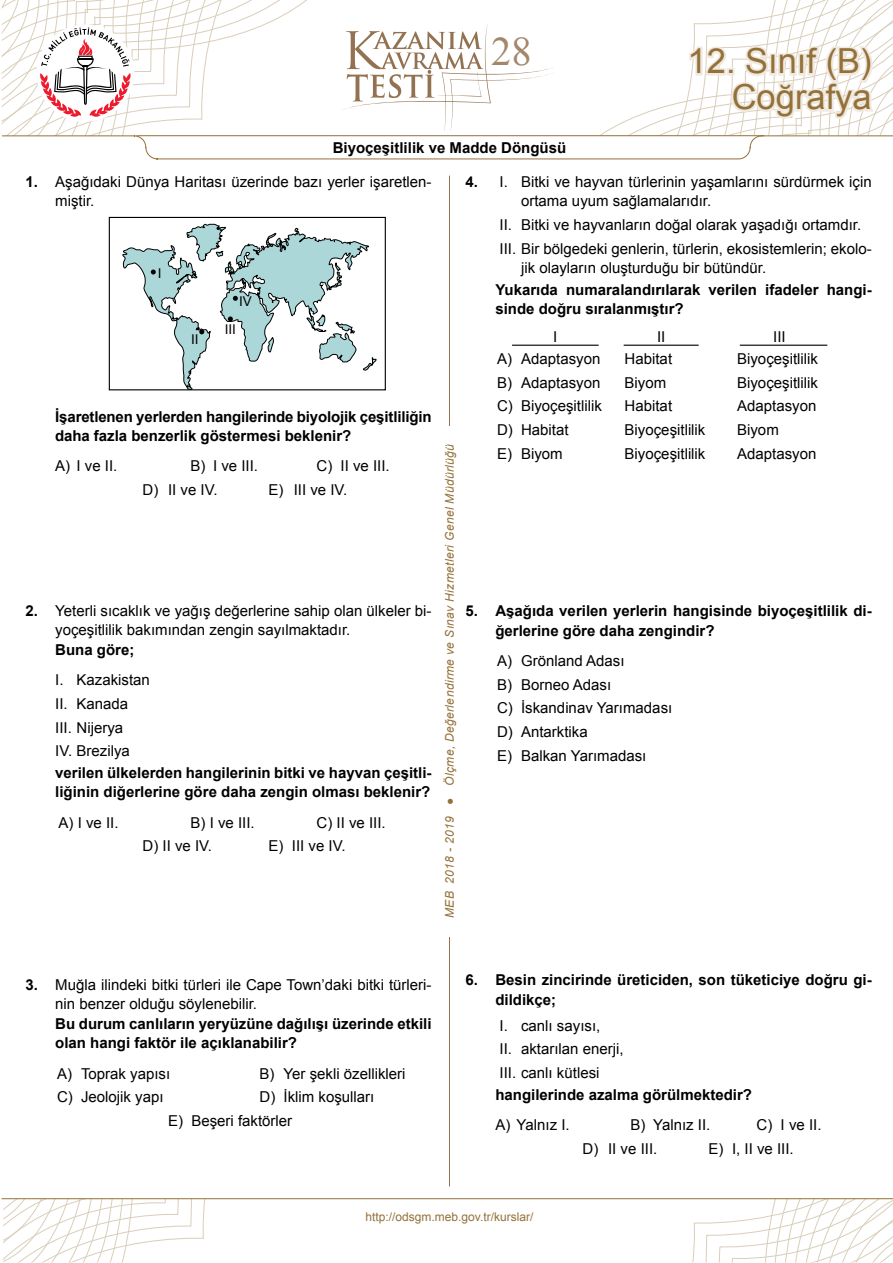
<style>
.page{position:relative;width:893px;height:1263px;background:#fff}
.page>*{position:absolute;margin:0;border:0;box-sizing:border-box;transform-origin:0 0}
.t1{font:40.5px "Times New Roman";color:#a4876b}
.t2{font:34.5px/36px "Arial";color:#947139;text-align:right}
.t3{font:15px/23.7px "Arial";color:#000}
.t4{font:700 15px/19.5px "Arial";color:#000}
.t5{font:13.5px "Arial";color:#000}
.t6{font:italic 12px "Arial";letter-spacing:.03em;color:#947139}
.t7{font:12px "Arial";color:#947139}
.s1{font-weight:700}
</style>
<div class="page">
<svg style="left:551px;top:1199px;width:342px;height:63px"></svg>
<svg style="left:3px;top:1199px;width:344px;height:63px"></svg>
<hr style="left:2px;top:1198px;width:891px;height:1px;background:#947139">
<hr style="left:449px;top:176px;width:1px;height:1010px;background:#937251">
<div style="left:440px;top:426px;width:19px;height:510px;background:#fff"></div>
<svg style="left:2px;top:0;width:891px;height:159px"></svg>
<div style="left:109px;top:217px;width:277px;height:173px;border:1px solid #000"></div>
<svg style="left:122px;top:224px;width:254px;height:166px"></svg>
<hr style="left:512px;top:345px;width:87px;height:1px;background:#000">
<hr style="left:624px;top:345px;width:75px;height:1px;background:#000">
<hr style="left:740px;top:345px;width:87px;height:1px;background:#000">
<h1 class="t1" style="left:491px;top:24px;width:42px">28</h1>
<h2 class="t2" style="left:688px;top:44px;width:186px">12. Sınıf (B)<br>Coğrafya</h2>
<p class="t4" style="left:333px;top:138px;width:235px">Biyoçeşitlilik ve Madde Döngüsü</p>
<p class="t3" style="left:55px;top:172px;width:378px;line-height:19.5px;text-indent:-30px"><span class="s1">1.</span> Aşağıdaki Dünya Haritası üzerinde bazı yerler işaretlen&shy;miştir.</p>
<p class="t3" style="left:521px;top:172px;width:352px;line-height:19.5px;text-indent:-56px"><span class="s1">4.</span> I. Bitki ve hayvan türlerinin yaşamlarını sürdürmek için ortama uyum sağlamalarıdır.</p>
<p class="t3" style="left:500px;top:213px;width:374px">II. Bitki ve hayvanların doğal olarak yaşadığı ortamdır.<br>III. Bir bölgedeki genlerin, türlerin, ekosistemlerin; ekolo-</p>
<p class="t3" style="left:521px;top:256px;width:247px">jik olayların oluşturduğu bir bütündür.</p>
<p class="t4" style="left:495px;top:280px;width:378px">Yukarıda numaralandırılarak verilen ifadeler hangi&shy;sinde doğru sıralanmıştır?</p>
<p class="t3" style="left:553px;top:325px;width:6px">I</p>
<p class="t3" style="left:657px;top:325px;width:10px">II</p>
<p class="t3" style="left:773px;top:325px;width:14px">III</p>
<p class="t3" style="left:497px;top:347px;width:105px">A) Adaptasyon</p>
<p class="t3" style="left:625px;top:347px;width:49px">Habitat</p>
<p class="t3" style="left:737px;top:347px;width:82px">Biyoçeşitlilik</p>
<p class="t3" style="left:497px;top:371px;width:105px">B) Adaptasyon</p>
<p class="t3" style="left:625px;top:371px;width:43px">Biyom</p>
<p class="t3" style="left:737px;top:371px;width:82px">Biyoçeşitlilik</p>
<p class="t3" style="left:497px;top:394px;width:106px">C) Biyoçeşitlilik</p>
<p class="t3" style="left:625px;top:394px;width:49px">Habitat</p>
<p class="t3" style="left:737px;top:394px;width:81px">Adaptasyon</p>
<p class="t3" style="left:497px;top:418px;width:73px">D) Habitat</p>
<p class="t3" style="left:625px;top:418px;width:82px">Biyoçeşitlilik</p>
<p class="t3" style="left:737px;top:418px;width:43px">Biyom</p>
<p class="t3" style="left:497px;top:442px;width:67px">E) Biyom</p>
<p class="t3" style="left:625px;top:442px;width:82px">Biyoçeşitlilik</p>
<p class="t3" style="left:737px;top:442px;width:81px">Adaptasyon</p>
<p class="t5" style="left:158px;top:264px;width:5px">I</p>
<p class="t5" style="left:239px;top:293px;width:14px">IV</p>
<p class="t5" style="left:225px;top:320px;width:13px">III</p>
<p class="t5" style="left:191px;top:330px;width:9px">II</p>
<p class="t4" style="left:55px;top:407px;width:378px">İşaretlenen yerlerden hangilerinde biyolojik çeşitliliğin daha fazla benzerlik göstermesi beklenir?</p>
<p class="t3" style="left:55px;top:454px;width:64px">A) I ve II.</p>
<p class="t3" style="left:191px;top:454px;width:69px">B) I ve III.</p>
<p class="t3" style="left:317px;top:454px;width:75px">C) II ve III.</p>
<p class="t3" style="left:143px;top:478px;width:76px">D) II ve IV.</p>
<p class="t3" style="left:269px;top:478px;width:80px">E) III ve IV.</p>
<p class="t6" style="left:442px;top:918px;width:476px;rotate:-90deg">MEB 2018 - 2019 ● Ölçme, Değerlendirme ve Sınav Hizmetleri Genel Müdürlüğü</p>
<p class="t3" style="left:55px;top:601px;width:378px;line-height:19.5px;text-indent:-30px"><span class="s1">2.</span> Yeterli sıcaklık ve yağış değerlerine sahip olan ülkeler bi&shy;yoçeşitlilik bakımından zengin sayılmaktadır.</p>
<p class="t4" style="left:55px;top:640px;width:81px">Buna göre;</p>
<p class="t3" style="left:55px;top:668px;width:96px">I. Kazakistan<br>II. Kanada<br>III. Nijerya<br>IV. Brezilya</p>
<p class="t4" style="left:55px;top:763px;width:378px">verilen ülkelerden hangilerinin bitki ve hayvan çeşitli&shy;liğinin diğerlerine göre daha zengin olması beklenir?</p>
<p class="t3" style="left:59px;top:810px;width:62px">A) I ve II.</p>
<p class="t3" style="left:191px;top:810px;width:66px">B) I ve III.</p>
<p class="t3" style="left:317px;top:810px;width:71px">C) II ve III.</p>
<p class="t3" style="left:143px;top:834px;width:71px">D) II ve IV.</p>
<p class="t3" style="left:269px;top:834px;width:78px">E) III ve IV.</p>
<p class="t4" style="left:495px;top:602px;width:378px;text-indent:-30px">5. Aşağıda verilen yerlerin hangisinde biyoçeşitlilik di&shy;ğerlerine göre daha zengindir?</p>
<p class="t3" style="left:497px;top:649px;width:177px">A) Grönland Adası<br>B) Borneo Adası<br>C) İskandinav Yarımadası<br>D) Antarktika<br>E) Balkan Yarımadası</p>
<p class="t3" style="left:55px;top:975px;width:378px;line-height:19.5px;text-indent:-30px"><span class="s1">3.</span> Muğla ilindeki bitki türleri ile Cape Town’daki bitki türleri&shy;nin benzer olduğu söylenebilir.</p>
<p class="t4" style="left:55px;top:1014px;width:378px">Bu durum canlıların yeryüzüne dağılışı üzerinde etkili olan hangi faktör ile açıklanabilir?</p>
<p class="t3" style="left:57px;top:1062px;width:115px">A) Toprak yapısı</p>
<p class="t3" style="left:260px;top:1062px;width:147px">B) Yer şekli özellikleri</p>
<p class="t3" style="left:57px;top:1085px;width:108px">C) Jeolojik yapı</p>
<p class="t3" style="left:168px;top:1085px;width:208px;text-indent:91px">D) İklim koşulları<br>E) Beşeri faktörler</p>
<p class="t4" style="left:495px;top:971px;width:378px;text-indent:-30px">6. Besin zincirinde üreticiden, son tüketiciye doğru gi&shy;dildikçe;</p>
<p class="t3" style="left:500px;top:1014px;width:126px">I. canlı sayısı,<br>II. aktarılan enerji,<br>III. canlı kütlesi</p>
<p class="t4" style="left:495px;top:1085px;width:258px">hangilerinde azalma görülmektedir?</p>
<p class="t3" style="left:495px;top:1113px;width:76px">A) Yalnız I.</p>
<p class="t3" style="left:631px;top:1113px;width:81px">B) Yalnız II.</p>
<p class="t3" style="left:757px;top:1113px;width:66px">C) I ve II.</p>
<p class="t3" style="left:583px;top:1137px;width:76px">D) II ve III.</p>
<p class="t3" style="left:709px;top:1137px;width:87px">E) I, II ve III.</p>
<p class="t7" style="left:366px;top:1208px;width:169px">http://odsgm.meb.gov.tr/kurslar/</p>
</div>
